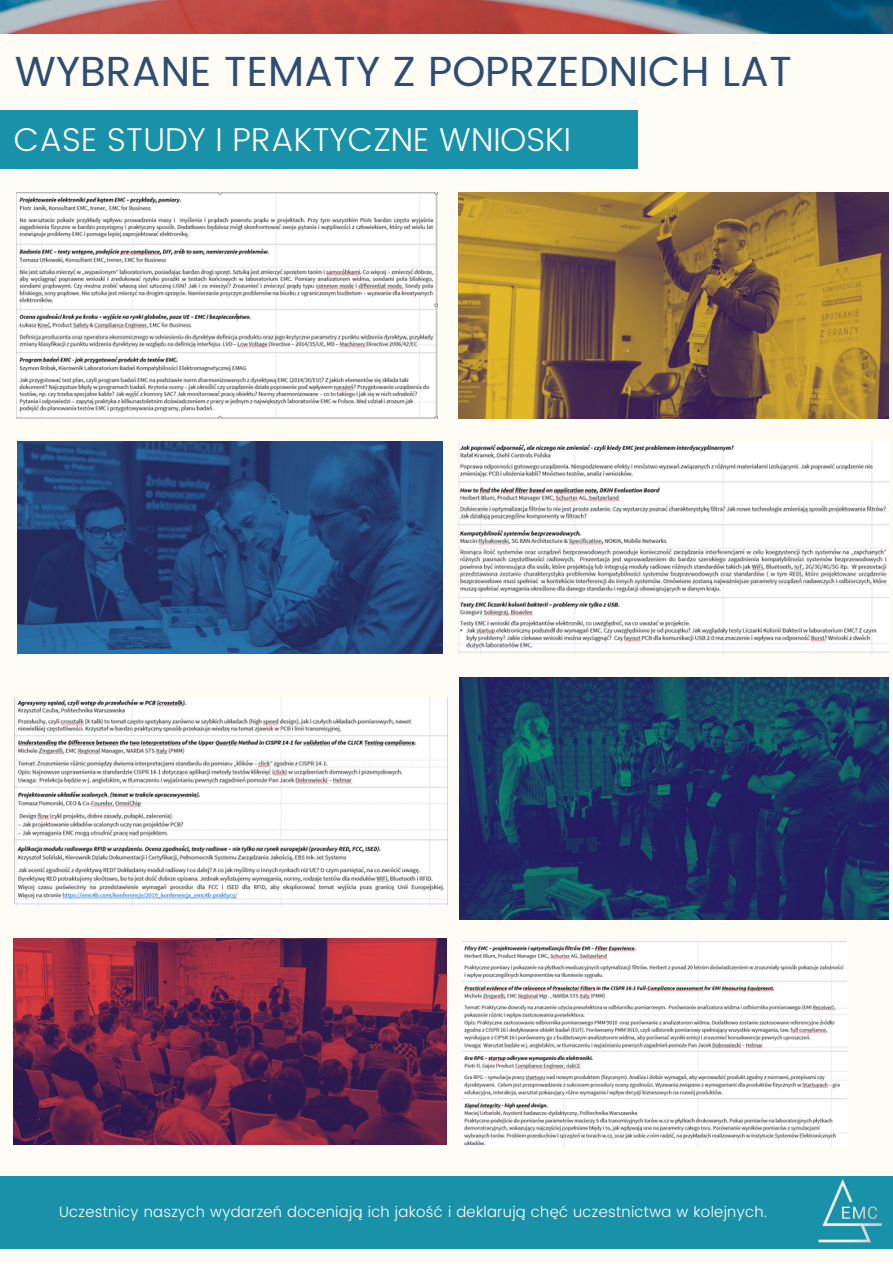
<style>
.page{position:relative;width:893px;height:1264px;background:#fff}
.page>*{position:absolute;margin:0;border:0;box-sizing:border-box;transform-origin:0 0}
.t1{font:42px "Poppins";color:#2e4d72}
.t2{font:300 33px "Poppins";color:#fff}
.t3{font:300 15px "Poppins";letter-spacing:.02em;color:#fff}
</style>
<div class="page">
<div style="left:0;top:0;width:892px;height:1263px;background:#fffcf6"></div>
<div style="left:0;top:110px;width:637px;height:59px;background:#1991a8"></div>
<img style="left:0;top:0;width:892px;height:33px">
<div style="left:0;top:1176px;width:892px;height:73px;background:#1991a8"></div>
<img style="left:818px;top:1179px;width:64px;height:64px">
<img style="left:16px;top:192px;width:421px;height:226px">
<img style="left:463px;top:942px;width:383px;height:205px">
<img style="left:459px;top:441px;width:429px;height:212px">
<img style="left:15px;top:697px;width:432px;height:208px">
<img style="left:14px;top:938px;width:432px;height:206px">
<img style="left:460px;top:677px;width:428px;height:242px">
<img style="left:459px;top:192px;width:429px;height:226px">
<img style="left:17px;top:441px;width:425px;height:212px">
<p class="t1" style="left:15px;top:47px;width:778px">WYBRANE TEMATY Z POPRZEDNICH LAT</p>
<p class="t2" style="left:14px;top:121px;width:558px">CASE STUDY I PRAKTYCZNE WNIOSKI</p>
<h1 class="t3" style="left:59px;top:1203px;width:709px">Uczestnicy naszych wydarzeń doceniają ich jakość i deklarują chęć uczestnictwa w kolejnych.</h1>
</div>
